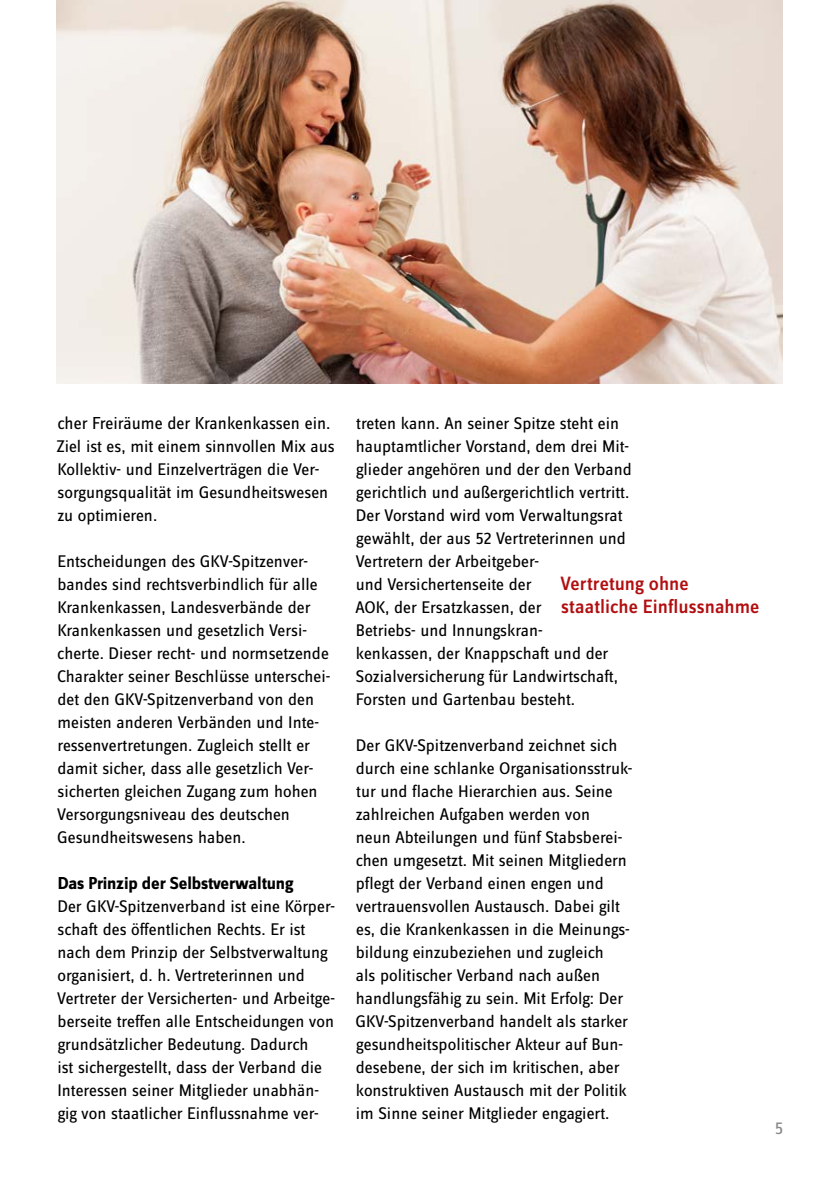
<style>
.page{position:relative;width:840px;height:1191px;background:#fff}
.page>*{position:absolute;margin:0;border:0;box-sizing:border-box;transform-origin:0 0}
.t1{font:500 20px/23px "Zine Sans Dis";letter-spacing:.005em;color:#b20e10}
.Fließtext{font:18px "Zine Sans Dis";color:#000}
.ZÜ{font:700 18px "Zine Sans Dis";letter-spacing:-.01em;color:#000}
.t2{font:18px "Zine Sans Dis";color:#878787}
.Fließtext-2{font:17.4px/23px "Zine Sans Dis";color:#000}
</style>
<div class="page">
<img style="left:57px;top:0;width:725px;height:383px">
<p class="Fließtext" style="left:57px;top:414px;width:274px">cher Freiräume der Krankenkassen ein.</p>
<p class="Fließtext-2" style="left:57px;top:435px;width:279px">Ziel ist es, mit einem sinnvollen Mix aus Kollektiv- und Einzelverträgen die Ver&shy;sorgungsqualität im Gesundheitswesen zu optimieren.</p>
<p class="Fließtext-2" style="left:57px;top:550px;width:274px">Entscheidungen des GKV-Spitzenver&shy;bandes sind rechtsverbindlich für alle Krankenkassen, Landesverbände der Krankenkassen und gesetzlich Versi&shy;cherte. Dieser recht- und normsetzende Charakter seiner Beschlüsse unterschei&shy;det den GKV-Spitzenverband von den meisten anderen Verbänden und Inte&shy;ressenvertretungen. Zugleich stellt er damit sicher, dass alle gesetzlich Ver&shy;sicherten gleichen Zugang zum hohen Versorgungsniveau des deutschen Gesundheitswesens haben.</p>
<h2 class="ZÜ" style="left:58px;top:874px;width:237px">Das Prinzip der Selbstverwaltung</h2>
<p class="Fließtext-2" style="left:57px;top:895px;width:279px">Der GKV-Spitzenverband ist eine Körper&shy;schaft des öffentlichen Rechts. Er ist nach dem Prinzip der Selbstverwaltung organisiert, d. h. Vertreterinnen und Vertreter der Versicherten- und Arbeitge&shy;berseite treffen alle Entscheidungen von grundsätzlicher Bedeutung. Dadurch<br>ist sichergestellt, dass der Verband die Interessen seiner Mitglieder unabhän&shy;gig von staatlicher Einflussnahme ver-</p>
<p class="Fließtext-2" style="left:355px;top:412px;width:278px">treten kann. An seiner Spitze steht ein hauptamtlicher Vorstand, dem drei Mit&shy;glieder angehören und der den Verband gerichtlich und außergerichtlich vertritt.<br>Der Vorstand wird vom Verwaltungsrat gewählt, der aus 52 Vertreterinnen und Vertretern der Arbeitgeber-<br>und Versichertenseite der<br>AOK, der Ersatzkassen, der<br>Betriebs- und Innungskran-<br>kenkassen, der Knappschaft und der Sozialversicherung für Landwirtschaft, Forsten und Gartenbau besteht.</p>
<p class="Fließtext-2" style="left:355px;top:734px;width:278px">Der GKV-Spitzenverband zeichnet sich durch eine schlanke Organisationsstruk&shy;tur und flache Hierarchien aus. Seine zahlreichen Aufgaben werden von<br>neun Abteilungen und fünf Stabsberei&shy;chen umgesetzt. Mit seinen Mitgliedern pflegt der Verband einen engen und vertrauensvollen Austausch. Dabei gilt es, die Krankenkassen in die Meinungs&shy;bildung einzubeziehen und zugleich<br>als politischer Verband nach außen handlungsfähig zu sein. Mit Erfolg: Der GKV-Spitzenverband handelt als starker gesundheitspolitischer Akteur auf Bun&shy;desebene, der sich im kritischen, aber konstruktiven Austausch mit der Politik im Sinne seiner Mitglieder engagiert.</p>
<p class="t1" style="left:560px;top:573px;width:200px">Vertretung ohne staatliche Einflussnahme</p>
<p class="t2" style="left:774px;top:1119px;width:10px">5</p>
</div>
